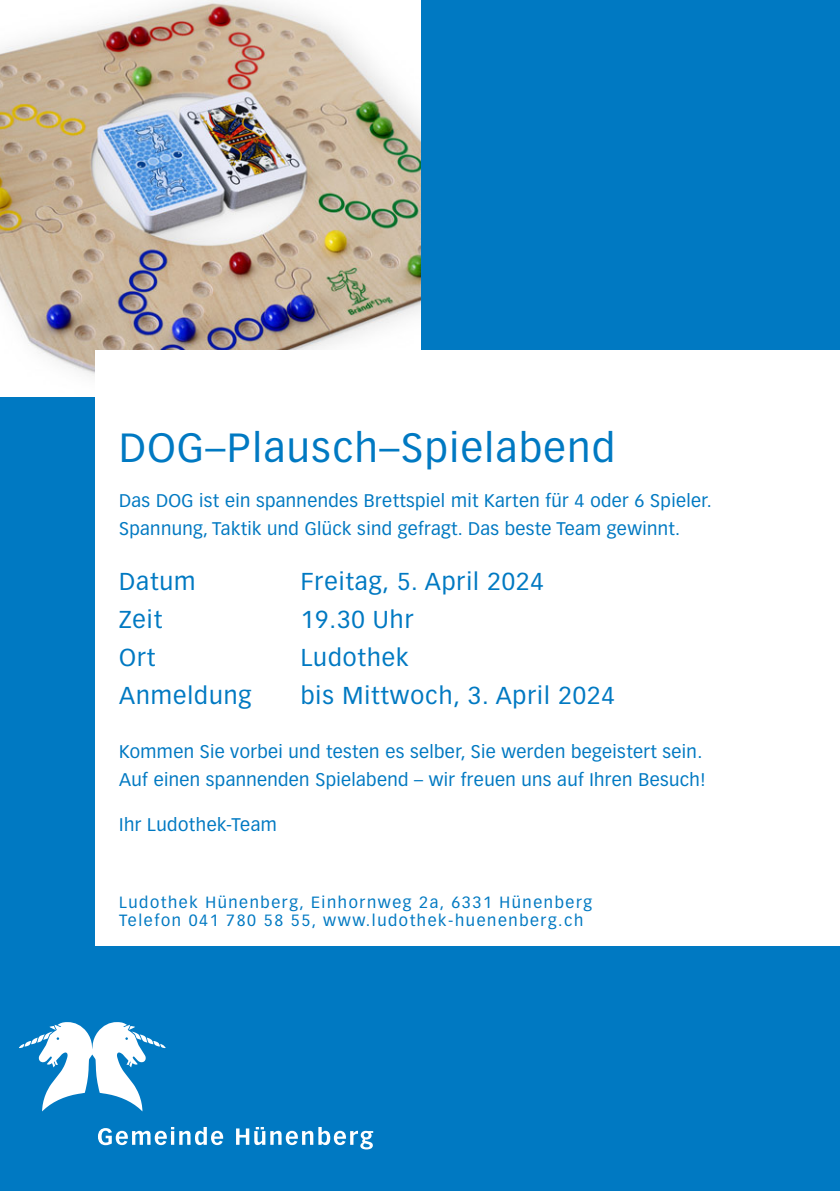
<style>
.page{position:relative;width:840px;height:1191px;background:#fff}
.page>*{position:absolute;margin:0;border:0;box-sizing:border-box;transform-origin:0 0}
.Titel_1_original{font:40px "Vectora LT Pro";letter-spacing:.04em;color:#0079c2}
.Titel_4_original{font:24px "Vectora LT Pro";letter-spacing:.04em;color:#0079c2}
.Lauftext_links{font:18px/28px "Vectora LT Pro";letter-spacing:.02em;color:#0079c2}
.Lauftext{font:18px "Vectora LT Pro";letter-spacing:.025em;color:#0079c2}
.Adresse_Fusszeile{font:16px/18px "Vectora LT Pro";letter-spacing:.1em;color:#0079c2}
</style>
<div class="page">
<div style="left:0;top:0;width:839px;height:1191px;background:#0079c2"></div>
<img style="left:0;top:0;width:420px;height:396px">
<svg style="left:19px;top:1022px;width:146px;height:89px"></svg>
<svg style="left:98px;top:1127px;width:275px;height:22px"></svg>
<div style="left:96px;top:351px;width:743px;height:595px;background:#fff"></div>
<p class="Titel_1_original" style="left:119px;top:424px;width:497px">DOG–Plausch–Spielabend</p>
<p class="Lauftext_links" style="left:119px;top:487px;width:594px">Das DOG ist ein spannendes Brettspiel mit Karten für 4 oder 6 Spieler.<br>Spannung, Taktik und Glück sind gefragt. Das beste Team gewinnt.</p>
<p class="Titel_4_original" style="left:119px;top:567px;width:78px">Datum</p>
<p class="Titel_4_original" style="left:300px;top:567px;width:244px">Freitag, 5. April 2024</p>
<p class="Titel_4_original" style="left:119px;top:605px;width:44px">Zeit</p>
<p class="Titel_4_original" style="left:300px;top:605px;width:114px">19.30 Uhr</p>
<p class="Titel_4_original" style="left:119px;top:643px;width:38px">Ort</p>
<p class="Titel_4_original" style="left:300px;top:643px;width:109px">Ludothek</p>
<p class="Titel_4_original" style="left:119px;top:681px;width:134px">Anmeldung</p>
<p class="Titel_4_original" style="left:300px;top:681px;width:315px">bis Mittwoch, 3. April 2024</p>
<p class="Lauftext_links" style="left:119px;top:737px;width:588px">Kommen Sie vorbei und testen es selber, Sie werden begeistert sein.<br>Auf einen spannenden Spielabend – wir freuen uns auf Ihren Besuch!</p>
<p class="Lauftext" style="left:119px;top:813px;width:159px">Ihr Ludothek-Team</p>
<p class="Adresse_Fusszeile" style="left:119px;top:893px;width:474px">Ludothek Hünenberg, Einhornweg 2a, 6331 Hünenberg<br>Telefon 041 780 58 55, www.ludothek-huenenberg.ch</p>
</div>
